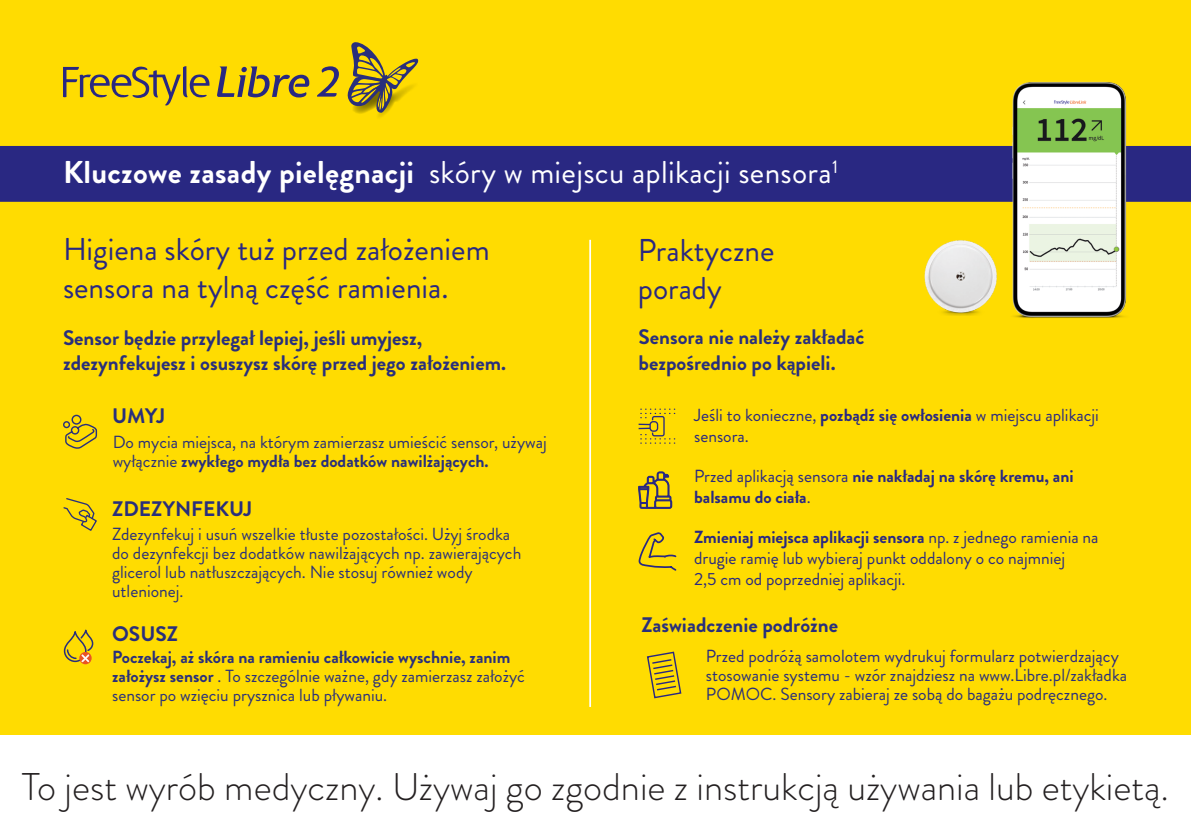
<style>
.page{position:relative;width:1191px;height:834px;background:#fff}
.page>*{position:absolute;margin:0;border:0;box-sizing:border-box;transform-origin:0 0}
.t1{font:300 38.5px "Brandon Grotesque";color:#231f20}
.t2{font:31.5px/37.8px "Brandon Grotesque";color:#292882}
.t3{font:31.5px "Brandon Grotesque";letter-spacing:.01em;color:#fff}
.t4{font:700 21px/25.2px "Brandon Grotesque";color:#292f7c}
.t5{font:17.5px/18.9px "Brandon Grotesque";color:#292f7c}
.t6{font:17.5px/21px "Brandon Grotesque";color:#292882}
.t7{font:700 17.5px/21px "Brandon Grotesque";color:#292882}
.s1{font-weight:700}
.s2{font-weight:400}
.s3{color:#292882}
</style>
<div class="page">
<div style="left:0;top:0;width:1191px;height:734px;background:#ffdc01"></div>
<div style="left:0;top:146px;width:1191px;height:56px;background:#292882"></div>
<svg style="left:63px;top:414px;width:35px;height:35px"></svg>
<svg style="left:63px;top:498px;width:34px;height:33px"></svg>
<svg style="left:79px;top:651px;width:13px;height:13px"></svg>
<svg style="left:63px;top:629px;width:31px;height:33px"></svg>
<svg style="left:638px;top:408px;width:37px;height:35px"></svg>
<svg style="left:638px;top:532px;width:39px;height:39px"></svg>
<svg style="left:63px;top:66px;width:147px;height:39px"></svg>
<svg style="left:317px;top:42px;width:102px;height:71px"></svg>
<svg style="left:217px;top:66px;width:92px;height:31px"></svg>
<img style="left:1004px;top:81px;width:129px;height:237px">
<img style="left:924px;top:240px;width:73px;height:75px">
<hr style="left:589px;top:240px;width:2px;height:466px;background:#fff">
<svg style="left:638px;top:471px;width:34px;height:37px"></svg>
<svg style="left:647px;top:651px;width:35px;height:48px"></svg>
<p class="t3" style="left:63px;top:151px;width:776px"><span class="s1">Kluczowe zasady pielęgnacji</span> skóry w miejscu aplikacji sensora<sup>1</sup></p>
<p class="t2" style="left:63px;top:230px;width:428px">Higiena skóry tuż przed założeniem sensora na tylną część ramienia.</p>
<p class="t4" style="left:63px;top:325px;width:444px">Sensor będzie przylegał lepiej, jeśli umyjesz, zdezynfekujesz i osuszysz skórę przed jego założeniem.</p>
<p class="t4" style="left:112px;top:403px;width:55px">UMYJ</p>
<p class="t5" style="left:113px;top:432px;width:435px">Do mycia miejsca, na którym zamierzasz umieścić sensor, używaj wyłącznie <span class="s1">zwykłego mydła bez dodatków nawilżających.</span></p>
<p class="t4" style="left:112px;top:496px;width:142px">ZDEZYNFEKUJ</p>
<p class="t5" style="left:112px;top:524px;width:411px">Zdezynfekuj i usuń wszelkie tłuste pozostałości. Użyj środka do dezynfekcji bez dodatków nawilżających np. zawierających glicerol lub natłuszczających. Nie stosuj również wody utlenionej.</p>
<p class="t4" style="left:112px;top:621px;width:67px">OSUSZ</p>
<p class="t5" style="left:112px;top:648px;width:414px"><span class="s1">Poczekaj, aż skóra na ramieniu całkowicie wyschnie, zanim założysz sensor</span> . To szczególnie ważne, gdy zamierzasz założyć sensor po wzięciu prysznica lub pływaniu.</p>
<p class="t2" style="left:638px;top:232px;width:138px">Praktyczne porady</p>
<p class="t4" style="left:638px;top:325px;width:227px">Sensora nie należy zakładać bezpośrednio po kąpieli.</p>
<p class="t6" style="left:694px;top:404px;width:406px">Jeśli to konieczne, <span class="s1">pozbądź się owłosienia</span> w miejscu aplikacji sensora.</p>
<p class="t7" style="left:694px;top:466px;width:381px"><span class="s2">Przed aplikacją sensora</span> nie nakładaj na skórę kremu, ani balsamu do ciała<span class="s2">.</span></p>
<p class="t6" style="left:694px;top:527px;width:406px"><span class="s1">Zmieniaj miejsca aplikacji sensora</span> np. z jednego ramienia na drugie ramię lub wybieraj punkt oddalony o co najmniej<br>2,5 cm od poprzedniej aplikacji.</p>
<p class="t4" style="left:641px;top:612px;width:198px">Zaświadczenie podróżne</p>
<p class="t5" style="left:706px;top:646px;width:423px"><span class="s3">Przed podróżą samolotem wydrukuj formularz potwierdzający </span>stosowanie systemu - wzór znajdziesz na www.Libre.pl/zakładka<br>POMOC. Sensory zabieraj ze sobą do bagażu podręcznego.</p>
<p class="t1" style="left:22px;top:760px;width:1148px">To jest wyrób medyczny. Używaj go zgodnie z instrukcją używania lub etykietą.</p>
</div>
